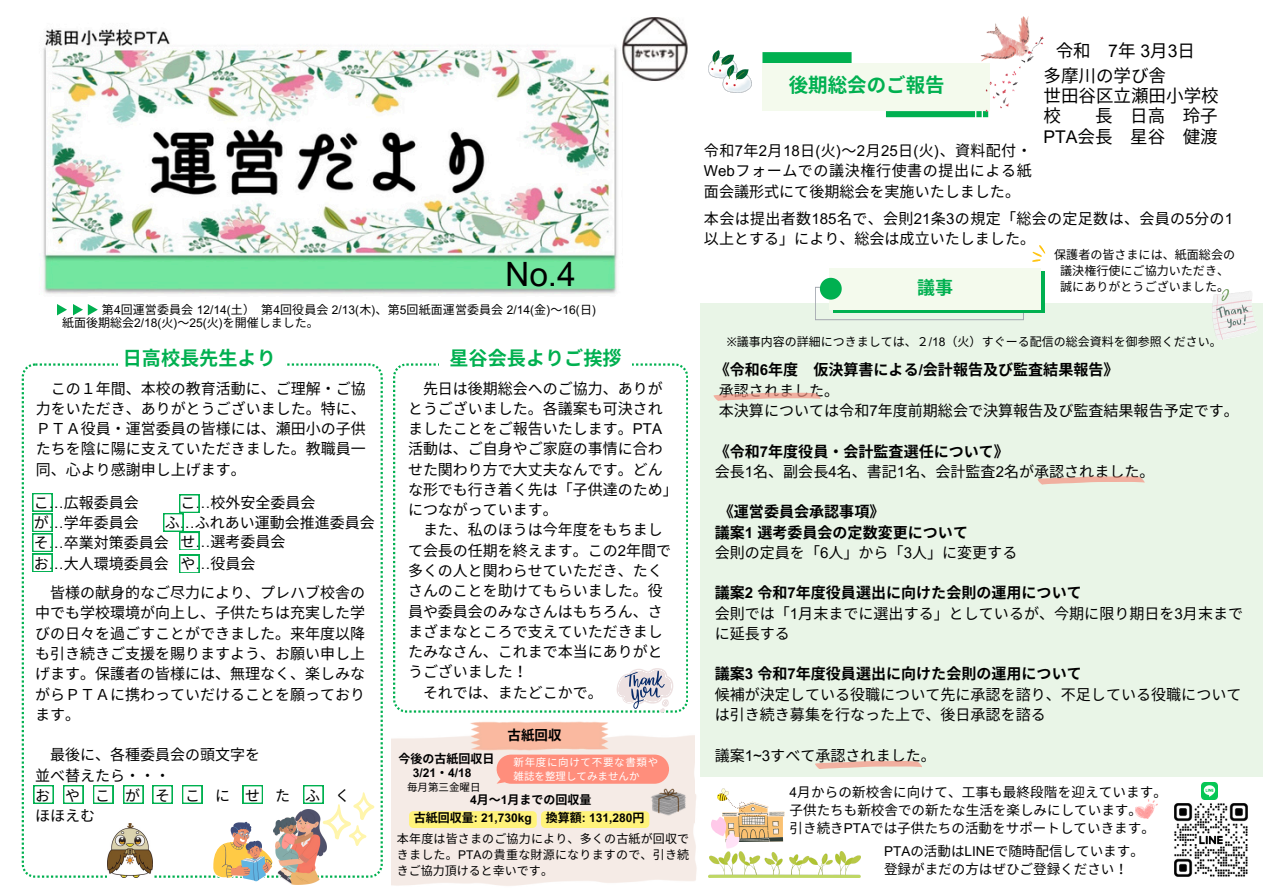
<style>
.page{position:relative;width:1275px;height:893px;background:#fff}
.page>*{position:absolute;margin:0;border:0;box-sizing:border-box;transform-origin:0 0}
.t1{font:33.45px "Arial MT Pro";color:#000}
.t2{font:700 19.5px "Noto Sans CJ Ksc";color:#00b050}
.t3{font:700 19.2px "Noto Sans CJ Ksc";color:#00b050}
.t4{font:700 18px "Noto Sans CJ Ksc";color:#00b050}
.t5{font:17.55px/20.2px "Noto Sans CJ Ksc";color:#000}
.t6{font:15px/20.2px "Noto Sans CJ Ksc";color:#000}
.t7{font:700 15px/20.2px "Noto Sans CJ Ksc";color:#000}
.t8{font:13.5px/18px "Noto Sans CJ Ksc";color:#000}
.t9{font:700 13.5px "Noto Sans CJ Ksc";color:#000}
.t10{font:12px/16px "Noto Sans CJ Ksc";color:#000}
.t11{font:700 12px "Arial MT Pro";color:#000}
.t12{font:700 12px "Noto Sans CJ Ksc";color:#000}
.t13{font:10.5px "Noto Sans CJ Ksc";letter-spacing:.065em;color:#fff}
.t14{font:10.5px "Noto Sans CJ Ksc";color:#fff}
.t15{font:10.5px "Noto Sans CJ Ksc";color:#000}
.s1{font-family:"Arial MT Pro"}
.s2{font-family:"Noto Sans"}
.s3{font-weight:700}
.s4{font-family:"Arial MT Pro";font-weight:700}
.s5{font-weight:400}
.s6{font-family:"Arial MT Pro";font-weight:400}
.s7{font-family:"Noto Sans CJ Ksc"}
</style>
<div class="page">
<img style="left:43px;top:29px;width:574px;height:265px">
<img style="left:622px;top:18px;width:66px;height:63px">
<img style="left:392px;top:765px;width:344px;height:121px">
<div style="left:700px;top:302px;width:562px;height:474px;background:#e9f5e7"></div>
<svg style="left:762px;top:52px;width:226px;height:65px"></svg>
<div style="left:762px;top:63px;width:227px;height:48px;background:#f4faed"></div>
<svg style="left:393px;top:363px;width:295px;height:343px"></svg>
<div style="left:440px;top:346px;width:192px;height:36px;background:#fff"></div>
<svg style="left:1032px;top:245px;width:14px;height:17px"></svg>
<img style="left:708px;top:50px;width:43px;height:43px">
<img style="left:980px;top:17px;width:63px;height:94px">
<div style="left:815px;top:287px;width:208px;height:33px;border:1px solid #a2a6ae"></div>
<svg style="left:833px;top:271px;width:211px;height:41px"></svg>
<div style="left:829px;top:268px;width:211px;height:41px;background:#f4faed"></div>
<svg style="left:820px;top:278px;width:21px;height:21px"></svg>
<img style="left:392px;top:706px;width:302px;height:124px">
<img style="left:650px;top:785px;width:36px;height:30px">
<svg style="left:1037px;top:476px;width:107px;height:8px"></svg>
<svg style="left:815px;top:761px;width:107px;height:7px"></svg>
<img style="left:1212px;top:289px;width:45px;height:50px">
<svg style="left:713px;top:392px;width:107px;height:8px"></svg>
<svg style="left:495px;top:754px;width:174px;height:29px;background:#fe9382"></svg>
<img style="left:1174px;top:799px;width:74px;height:78px">
<img style="left:1201px;top:782px;width:17px;height:17px">
<svg style="left:703px;top:788px;width:81px;height:66px"></svg>
<img style="left:708px;top:851px;width:152px;height:26px">
<img style="left:1135px;top:799px;width:22px;height:19px">
<svg style="left:616px;top:667px;width:58px;height:45px"></svg>
<svg style="left:409px;top:810px;width:240px;height:17px;background:#fef283"></svg>
<svg style="left:22px;top:363px;width:361px;height:514px"></svg>
<div style="left:118px;top:346px;width:167px;height:36px;background:#fff"></div>
<img style="left:107px;top:823px;width:45px;height:54px">
<svg style="left:32px;top:493px;width:20px;height:78px"></svg>
<svg style="left:163px;top:494px;width:36px;height:78px"></svg>
<svg style="left:33px;top:785px;width:21px;height:18px"></svg>
<svg style="left:63px;top:785px;width:20px;height:18px"></svg>
<svg style="left:93px;top:785px;width:20px;height:18px"></svg>
<svg style="left:123px;top:785px;width:20px;height:18px"></svg>
<svg style="left:152px;top:785px;width:20px;height:18px"></svg>
<svg style="left:182px;top:785px;width:20px;height:18px"></svg>
<svg style="left:243px;top:785px;width:20px;height:18px"></svg>
<svg style="left:212px;top:820px;width:61px;height:61px"></svg>
<img style="left:273px;top:809px;width:53px;height:75px">
<svg style="left:303px;top:785px;width:71px;height:60px"></svg>
<svg style="left:57px;top:304px;width:10px;height:11px"></svg>
<svg style="left:73px;top:304px;width:25px;height:11px"></svg>
<h1 class="t2" style="left:789px;top:69px;width:157px">後期総会のご報告</h1>
<p class="t6" style="left:704px;top:139px;width:329px;text-align:justify">令和<span class="s1">7</span>年<span class="s1">2</span>月 <span class="s1">18</span>日 <span class="s1">(</span>火<span class="s1">)</span>〜<span class="s1">2</span>月 <span class="s1">25</span>日 <span class="s1">(</span>火<span class="s1">)</span>、資料配付・<span class="s1">Web</span>フォームでの議決権行使書の提出による紙面会議形式にて後期総会を実施いたしました。</p>
<h2 class="t5" style="left:1055px;top:40px;width:135px">令和 <span class="s1">7</span>年 <span class="s1">3</span>月<span class="s1">3</span>日</h2>
<p class="t5" style="left:1043px;top:64px;width:176px">多摩川の学び舎<br>世田谷区立瀬田小学校校</p>
<p class="t5" style="left:1043px;top:105px;width:174px;text-align:right">長 日高 玲子<br><span class="s1">PTA</span>会長 星谷 健渡</p>
<p class="t1" style="left:505px;top:262px;width:72px">No.4</p>
<p class="t10" style="left:62px;top:301px;width:535px;line-height:13.5px;text-indent:40px">第<span class="s1">4</span>回運営委員会 <span class="s1">12/14(</span>土）第<span class="s1">4</span>回役員会 <span class="s1">2/13(</span>木<span class="s1">)</span>、第<span class="s1">5</span>回紙面運営委員会 <span class="s1">2/14(</span>金<span class="s1">)</span>～<span class="s1">16(</span>日 <span class="s1">)</span>紙面後期総会<span class="s1">2/18(</span>火<span class="s1">)</span>～<span class="s1">25(</span>火<span class="s1">)</span>を開催しました。</p>
<p class="t6" style="left:704px;top:207px;width:531px">本会は提出者数<span class="s1">185</span>名で、会則<span class="s1">21</span>条<span class="s1">3</span>の規定「総会の定足数は、会員の<span class="s1">5</span>分の<span class="s1">1</span>以上とする」により、総会は成立いたしました。</p>
<p class="t4" style="left:917px;top:273px;width:37px">議事</p>
<p class="t10" style="left:1054px;top:246px;width:182px;text-align:center">保護者の皆さまには、紙面総会の議決権行使にご協力いただき、</p>
<p class="t10" style="left:1060px;top:278px;width:170px">誠にありがとうございました。</p>
<h5 class="t3" style="left:123px;top:343px;width:155px">日高校長先生より</h5>
<h6 class="t6" style="left:36px;top:377px;width:331px;text-align:justify;text-indent:15px">この１年間、本校の教育活動に、ご理解・ご協力をいただき、ありがとうございました。特に、ＰＴＡ役員・運営委員の皆様には、瀬田小の子供たちを陰に陽に支えていただきました。教職員一同、心より感謝申し上げます。</h6>
<p class="t6" style="left:34px;top:491px;width:105px">こ<span class="s1">…</span>広報委員会</p>
<h6 class="t6" style="left:180px;top:491px;width:135px">こ<span class="s1">…</span>校外安全委員会</h6>
<h6 class="t6" style="left:34px;top:511px;width:105px">が<span class="s1">…</span>学年委員会</h6>
<h6 class="t6" style="left:165px;top:511px;width:210px">ふ<span class="s1">…</span>ふれあい運動会推進委員会</h6>
<h6 class="t6" style="left:34px;top:532px;width:135px">そ<span class="s1">…</span>卒業対策委員会</h6>
<h6 class="t6" style="left:180px;top:530px;width:105px">せ<span class="s1">…</span>選考委員会</h6>
<h6 class="t6" style="left:34px;top:552px;width:135px">お<span class="s1">…</span>大人環境委員会</h6>
<h5 class="t6" style="left:180px;top:552px;width:75px">や<span class="s1">…</span>役員会</h5>
<h6 class="t6" style="left:35px;top:581px;width:331px;text-indent:15px">皆様の献身的なご尽力により、プレハブ校舎の中でも学校環境が向上し、子供たちは充実した学びの日々を過ごすことができました。来年度以降も引き続きご支援を賜りますよう、お願い申し上げます。保護者の皆様には、無理なく、楽しみながらＰＴＡに携わっていだけることを願っております。</h6>
<h6 class="t6" style="left:35px;top:743px;width:316px;text-indent:15px">最後に、各種委員会の頭文字を<br>並べ替えたら・・・<br>おやこがそこにせたふくほほえむ</h6>
<p class="t3" style="left:449px;top:343px;width:173px">星谷会長よりご挨拶</p>
<p class="t6" style="left:423px;top:377px;width:241px">先日は後期総会へのご協力、ありが</p>
<p class="t6" style="left:408px;top:397px;width:256px">とうございました。各議案も可決され</p>
<p class="t6" style="left:408px;top:417px;width:256px">ましたことをご報告いたします。<span class="s1">PTA</span></p>
<p class="t6" style="left:408px;top:437px;width:256px">活動は、ご自身やご家庭の事情に合わ</p>
<p class="t6" style="left:408px;top:458px;width:256px">せた関わり方で大丈夫なんです。どん</p>
<p class="t6" style="left:408px;top:478px;width:271px">な形でも行き着く先は「子供達のため」</p>
<p class="t6" style="left:408px;top:498px;width:151px">につながっています。</p>
<p class="t6" style="left:423px;top:518px;width:241px">また、私のほうは今年度をもちまし</p>
<p class="t6" style="left:408px;top:539px;width:265px">て会長の任期を終えます。この<span class="s1">2</span>年間で</p>
<p class="t6" style="left:408px;top:559px;width:256px">多くの人と関わらせていただき、たく</p>
<p class="t6" style="left:408px;top:579px;width:256px">さんのことを助けてもらいました。役</p>
<p class="t6" style="left:408px;top:599px;width:256px">員や委員会のみなさんはもちろん、さ</p>
<p class="t6" style="left:408px;top:620px;width:256px">まざまなところで支えていただきまし</p>
<p class="t6" style="left:408px;top:640px;width:256px">たみなさん、これまで本当にありがと</p>
<p class="t6" style="left:408px;top:660px;width:109px">うございました！</p>
<p class="t6" style="left:423px;top:680px;width:181px">それでは、またどこかで。</p>
<h6 class="t9" style="left:507px;top:724px;width:55px">古紙回収</h6>
<p class="t10" style="left:727px;top:333px;width:496px"><span class="s2">※</span>議事内容の詳細につきましては、２<span class="s1">/18</span>（火）すぐーる配信の総会資料を御参照ください。</p>
<h4 class="t6" style="left:714px;top:359px;width:526px"><span class="s3">《令和</span><span class="s4">6</span><span class="s3">年度 仮決算書による</span><span class="s4">/</span><span class="s3">会計報告及び監査結果報告》<br></span>承認されました。<br>本決算については令和<span class="s1">7</span>年度前期総会で決算報告及び監査結果報告予定です。</h4>
<p class="t6" style="left:714px;top:440px;width:441px"><span class="s3">《令和</span><span class="s4">7</span><span class="s3">年度役員・会計監査選任について》<br></span>会長<span class="s1">1</span>名、副会長<span class="s1">4</span>名、書記<span class="s1">1</span>名、会計監査<span class="s1">2</span>名が承認されました。</p>
<p class="t7" style="left:714px;top:500px;width:304px">《運営委員会承認事項》<br>議案<span class="s1">1</span> 選考委員会の定数変更について<br><span class="s5">会則の定員を「</span><span class="s6">6</span><span class="s5">人」から「</span><span class="s6">3</span><span class="s5">人」に変更する</span></p>
<h2 class="t6" style="left:714px;top:581px;width:530px"><span class="s3">議案</span><span class="s4">2</span> <span class="s3">令和</span><span class="s4">7</span><span class="s3">年度役員選出に向けた会則の運用について<br></span>会則では「<span class="s1">1</span>月末までに選出する」としているが、今期に限り期日を<span class="s1">3</span>月末まで</h2>
<h3 class="t6" style="left:714px;top:622px;width:77px">に延長する</h3>
<h3 class="t6" style="left:714px;top:662px;width:528px"><span class="s3">議案</span><span class="s4">3</span> <span class="s3">令和</span><span class="s4">7</span><span class="s3">年度役員選出に向けた会則の運用について<br></span>候補が決定している役職について先に承認を諮り、不足している役職については引き続き募集を行なった上で、後日承認を諮る</h3>
<h6 class="t13" style="left:513px;top:753px;width:146px">新年度に向けて不要な書類や</h6>
<h3 class="t6" style="left:714px;top:743px;width:223px">議案<span class="s1">1~3</span>すべて承認されました。</h3>
<h6 class="t14" style="left:513px;top:767px;width:128px">雑誌を整理してみませんか</h6>
<p class="t8" style="left:789px;top:782px;width:379px"><span class="s1">4</span>月からの新校舎に向けて、工事も最終段階を迎えています。子供たちも新校舎での新たな生活を楽しみにしています。<br>引き続き<span class="s1">PTA</span>では子供たちの活動をサポートしていきます。</p>
<p class="t12" style="left:398px;top:748px;width:94px">今後の古紙回収日</p>
<h2 class="t11" style="left:413px;top:768px;width:60px">3/21<span class="s7">・</span>4/18</h2>
<h6 class="t15" style="left:407px;top:778px;width:71px">毎月第三金曜日</h6>
<h6 class="t12" style="left:470px;top:790px;width:123px"><span class="s1">4</span>月〜<span class="s1">1</span>月までの回収量</h6>
<h6 class="t11" style="left:414px;top:812px;width:120px"><span class="s7">古紙回収量</span>: 21,730kg</h6>
<h6 class="t11" style="left:546px;top:812px;width:100px"><span class="s7">換算額</span>: 131,280<span class="s7">円</span></h6>
<h6 class="t10" style="left:397px;top:829px;width:294px;text-align:justify">本年度は皆さまのご協力により、多くの古紙が回収できました。<span class="s1">PTA</span>の貴重な財源になりますので、引き続きご協力頂けると幸いです。</h6>
<h2 class="t8" style="left:884px;top:841px;width:261px"><span class="s1">PTA</span>の活動は<span class="s1">LINE</span>で随時配信しています。登録がまだの方はぜひご登録ください！</h2>
</div>
